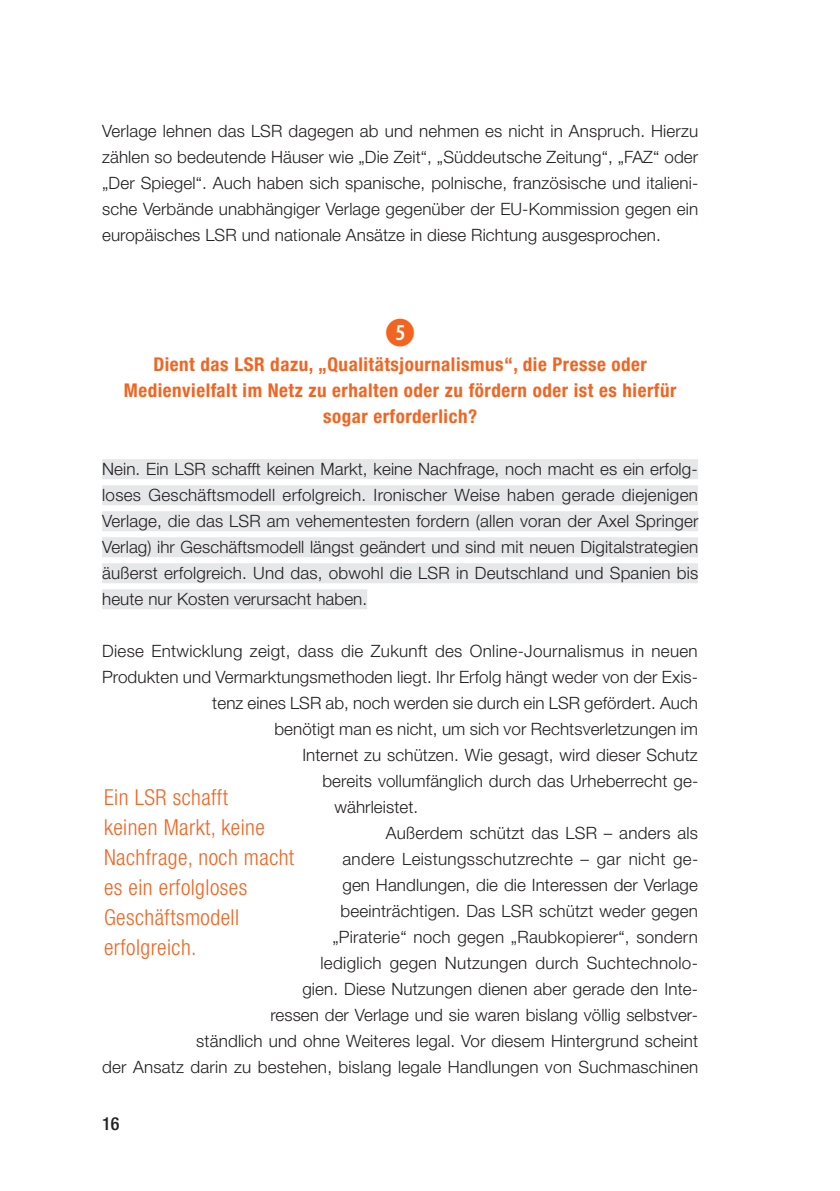
<style>
.page{position:relative;width:840px;height:1191px;background:#fff}
.page>*{position:absolute;margin:0;border:0;box-sizing:border-box;transform-origin:0 0}
.t1{font:28px "v B Numbers TT";color:#f36421}
.t2{font:300 condensed 22px/30px "Helvetica Neue LT Std";letter-spacing:.02em;color:#f36421}
.t3{font:700 condensed 19px/26px "Helvetica Neue LT Std";letter-spacing:.03em;color:#f36421;text-align:center}
.t4{font:500 condensed 18px "Helvetica Neue LT Std";color:#231f20}
.t5{font:300 17px/26px "Helvetica Neue LT Std";letter-spacing:.01em;color:#231f20;text-align:justify}
</style>
<div class="page">
<div style="left:102px;top:459px;width:595px;height:20px;background:#e6e7e9"></div>
<div style="left:102px;top:485px;width:595px;height:20px;background:#e6e7e9"></div>
<div style="left:102px;top:511px;width:595px;height:20px;background:#e6e7e9"></div>
<div style="left:102px;top:537px;width:595px;height:20px;background:#e6e7e9"></div>
<div style="left:102px;top:563px;width:595px;height:20px;background:#e6e7e9"></div>
<div style="left:102px;top:589px;width:265px;height:20px;background:#e6e7e9"></div>
<p class="t5" style="left:102px;top:118px;width:597px">Verlage lehnen das LSR dagegen ab und nehmen es nicht in Anspruch. Hierzu zählen so bedeutende Häuser wie „Die Zeit“, „Süddeutsche Zeitung“, „FAZ“ oder „Der Spiegel“. Auch haben sich spanische, polnische, französische und italieni&shy;sche Verbände unabhängiger Verlage gegenüber der EU-Kommission gegen ein europäisches LSR und nationale Ansätze in diese Richtung ausgesprochen.</p>
<h1 class="t1" style="left:384px;top:319px;width:33px">5</h1>
<p class="t3" style="left:124px;top:351px;width:553px">Dient das LSR dazu, „Qualitätsjournalismus“, die Presse oder<br>Medienvielfalt im Netz zu erhalten oder zu fördern oder ist es hierfür sogar erforderlich?</p>
<p class="t5" style="left:102px;top:456px;width:597px;text-align:left">Nein. Ein LSR schafft keinen Markt, keine Nachfrage, noch macht es ein erfolg&shy;loses Geschäftsmodell erfolgreich. Ironischer Weise haben gerade diejenigen Verlage, die das LSR am vehementesten fordern (allen voran der Axel Springer Verlag) ihr Geschäftsmodell längst geändert und sind mit neuen Digitalstrategien äußerst erfolgreich. Und das, obwohl die LSR in Deutschland und Spanien bis heute nur Kosten verursacht haben.</p>
<p class="t5" style="left:102px;top:638px;width:596px">Diese Entwicklung zeigt, dass die Zukunft des Online-Journalismus in neuen</p>
<p class="t5" style="left:102px;top:664px;width:597px">Produkten und Vermarktungsmethoden liegt. Ihr Erfolg hängt weder von der Exis-</p>
<p class="t5" style="left:212px;top:690px;width:487px">tenz eines LSR ab, noch werden sie durch ein LSR gefördert. Auch</p>
<p class="t5" style="left:274px;top:716px;width:425px">benötigt man es nicht, um sich vor Rechtsverletzungen im</p>
<p class="t5" style="left:302px;top:742px;width:396px">Internet zu schützen. Wie gesagt, wird dieser Schutz</p>
<p class="t5" style="left:322px;top:768px;width:377px">bereits vollumfänglich durch das Urheberrecht ge-</p>
<p class="t5" style="left:334px;top:794px;width:85px">währleistet.</p>
<p class="t5" style="left:385px;top:820px;width:313px">Außerdem schützt das LSR – anders als</p>
<p class="t5" style="left:342px;top:846px;width:357px">andere Leistungsschutzrechte – gar nicht ge-</p>
<p class="t5" style="left:342px;top:872px;width:357px">gen Handlungen, die die Interessen der Verlage</p>
<p class="t5" style="left:340px;top:898px;width:359px">beeinträchtigen. Das LSR schützt weder gegen</p>
<p class="t5" style="left:332px;top:924px;width:367px">„Piraterie“ noch gegen „Raubkopierer“, sondern</p>
<p class="t5" style="left:320px;top:950px;width:377px">lediglich gegen Nutzungen durch Suchtechnolo-</p>
<p class="t5" style="left:302px;top:976px;width:397px">gien. Diese Nutzungen dienen aber gerade den Inte-</p>
<p class="t5" style="left:270px;top:1002px;width:429px">ressen der Verlage und sie waren bislang völlig selbstver-</p>
<p class="t5" style="left:196px;top:1028px;width:503px">ständlich und ohne Weiteres legal. Vor diesem Hintergrund scheint</p>
<p class="t5" style="left:102px;top:1053px;width:597px">der Ansatz darin zu bestehen, bislang legale Handlungen von Suchmaschinen</p>
<p class="t2" style="left:104px;top:781px;width:192px">Ein LSR schafft<br>keinen Markt, keine<br>Nachfrage, noch macht es ein erfolgloses<br>Geschäftsmodell erfolgreich.</p>
<p class="t4" style="left:102px;top:1113px;width:19px">16</p>
</div>
